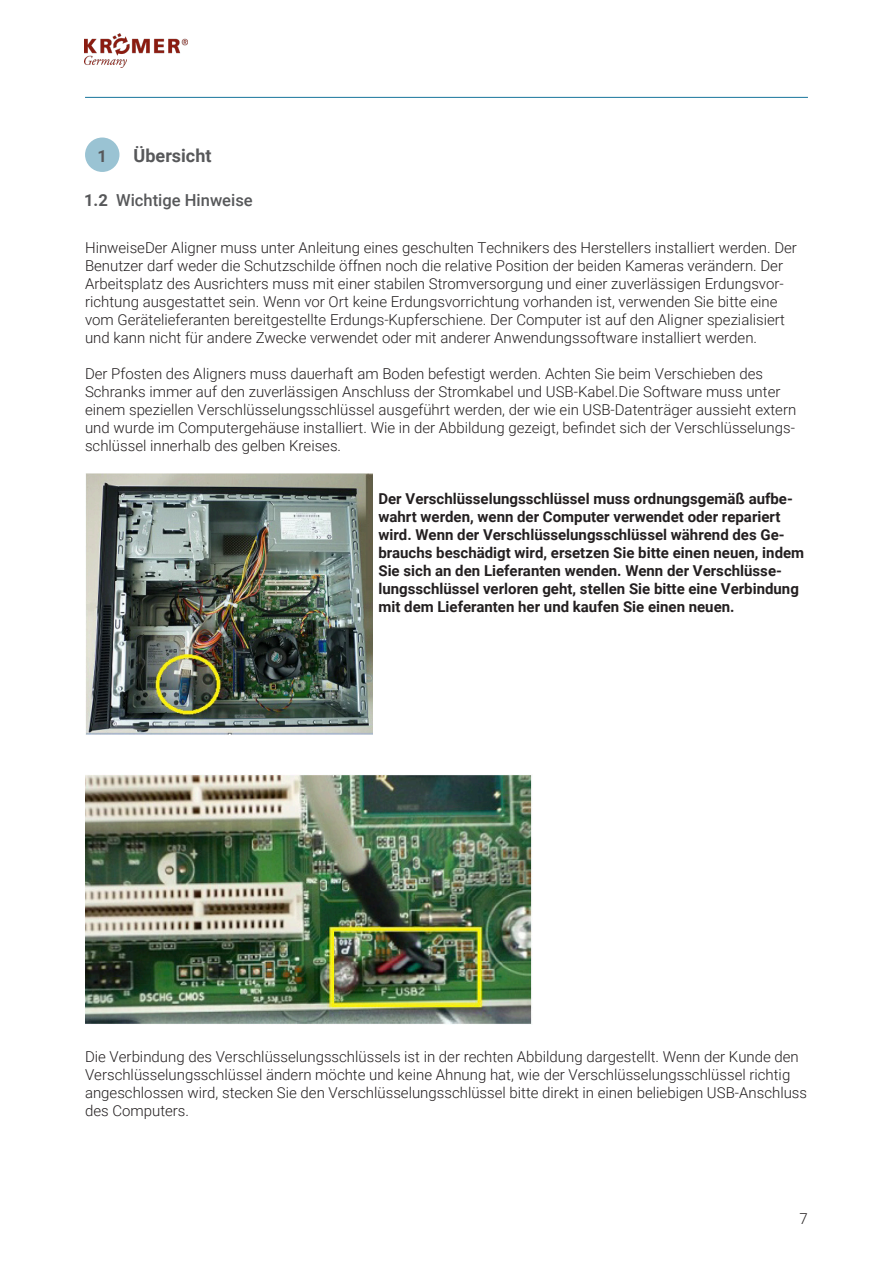
<style>
.page{position:relative;width:893px;height:1263px;background:#fff}
.page>*{position:absolute;margin:0;border:0;box-sizing:border-box;transform-origin:0 0}
.t1{font:700 18px "Roboto";color:#57585a}
.t2{font:500 16.5px "Roboto";color:#57585a}
.t3{font:700 16.5px "Roboto";color:#57585a}
.t4{font:300 15px/18px "Roboto";color:#231f20}
.t5{font:700 15px/18px "Roboto";color:#231f20}
.s1{font-weight:700}
</style>
<div class="page">
<img style="left:84px;top:33px;width:103px;height:34px">
<hr style="left:85px;top:97px;width:723px;height:1px;background:#16749b">
<div style="left:85px;top:138px;width:34px;height:34px;background:#9ac3d3;border-radius:50%"></div>
<img style="left:85px;top:473px;width:287px;height:262px">
<img style="left:85px;top:775px;width:447px;height:249px">
<p class="t3" style="left:98px;top:144px;width:11px">1</p>
<p class="t1" style="left:134px;top:143px;width:79px">Übersicht</p>
<p class="t2" style="left:84px;top:189px;width:170px"><span class="s1">1.2</span> Wichtige Hinweise</p>
<p class="t4" style="left:85px;top:238px;width:713px">HinweiseDer Aligner muss unter Anleitung eines geschulten Technikers des Herstellers installiert werden. Der Benutzer darf weder die Schutzschilde öffnen noch die relative Position der beiden Kameras verändern. Der Arbeitsplatz des Ausrichters muss mit einer stabilen Stromversorgung und einer zuverlässigen Erdungsvor&shy;richtung ausgestattet sein. Wenn vor Ort keine Erdungsvorrichtung vorhanden ist, verwenden Sie bitte eine vom Gerätelieferanten bereitgestellte Erdungs-Kupferschiene. Der Computer ist auf den Aligner spezialisiert und kann nicht für andere Zwecke verwendet oder mit anderer Anwendungssoftware installiert werden.</p>
<p class="t4" style="left:85px;top:364px;width:713px">Der Pfosten des Aligners muss dauerhaft am Boden befestigt werden. Achten Sie beim Verschieben des Schranks immer auf den zuverlässigen Anschluss der Stromkabel und USB-Kabel.Die Software muss unter einem speziellen Verschlüsselungsschlüssel ausgeführt werden, der wie ein USB-Datenträger aussieht extern und wurde im Computergehäuse installiert. Wie in der Abbildung gezeigt, befindet sich der Verschlüsselungs&shy;schlüssel innerhalb des gelben Kreises.</p>
<p class="t5" style="left:378px;top:489px;width:427px">Der Verschlüsselungsschlüssel muss ordnungsgemäß aufbe&shy;wahrt werden, wenn der Computer verwendet oder repariert wird. Wenn der Verschlüsselungsschlüssel während des Ge&shy;brauchs beschädigt wird, ersetzen Sie bitte einen neuen, indem Sie sich an den Lieferanten wenden. Wenn der Verschlüsse&shy;lungsschlüssel verloren geht, stellen Sie bitte eine Verbindung mit dem Lieferanten her und kaufen Sie einen neuen.</p>
<p class="t4" style="left:85px;top:1047px;width:724px">Die Verbindung des Verschlüsselungsschlüssels ist in der rechten Abbildung dargestellt. Wenn der Kunde den Verschlüsselungsschlüssel ändern möchte und keine Ahnung hat, wie der Verschlüsselungsschlüssel richtig angeschlossen wird, stecken Sie den Verschlüsselungsschlüssel bitte direkt in einen beliebigen USB-Anschluss des Computers.</p>
<p class="t4" style="left:800px;top:1209px;width:10px">7</p>
</div>
